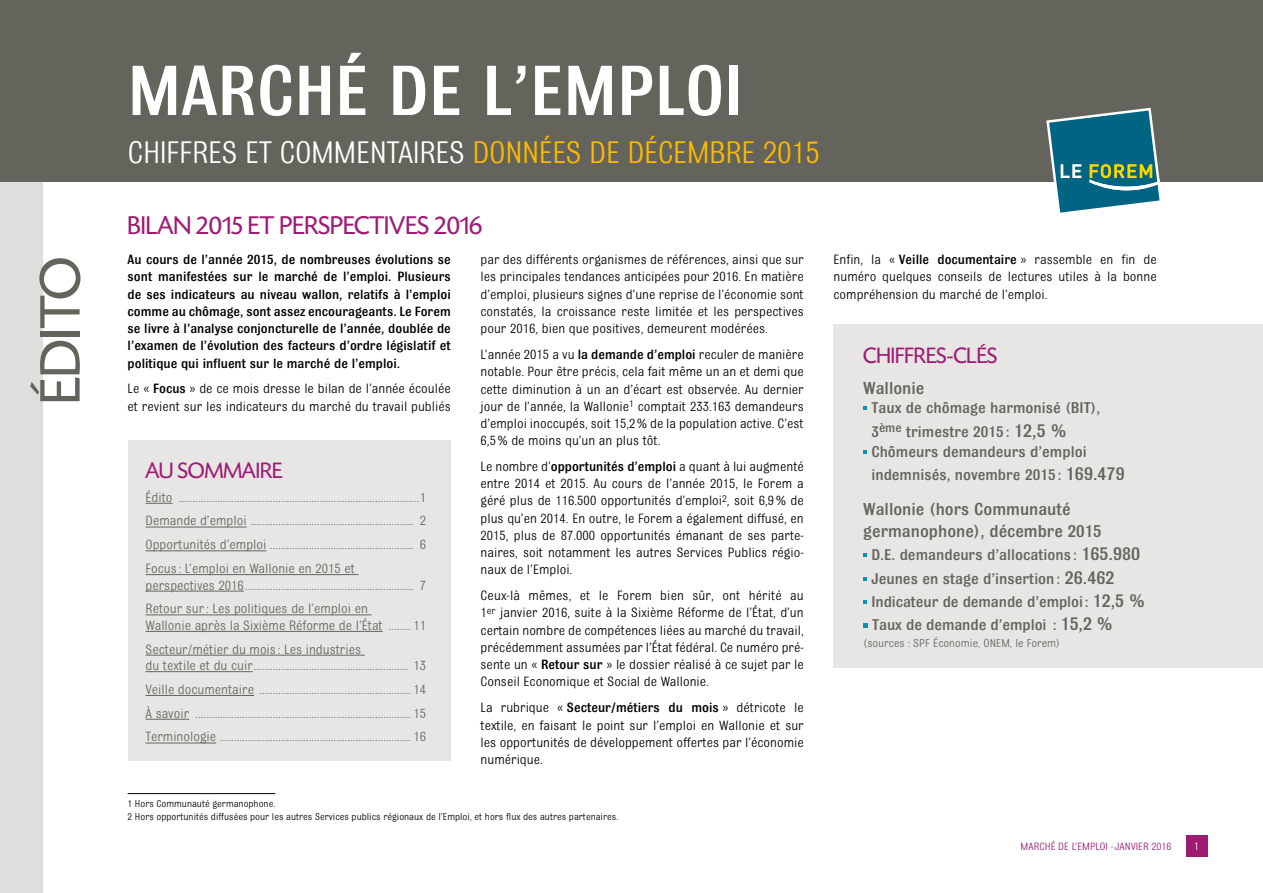
<style>
.page{position:relative;width:1263px;height:893px;background:#fff}
.page>*{position:absolute;margin:0;border:0;box-sizing:border-box;transform-origin:0 0}
.t1{font:500 75px "Bulldog";color:#fff}
.t2{font:60px "Sh Today";color:#65645c}
.t3{font:33px "Bulldog";letter-spacing:-.015em;color:#fff}
.t4{font:27px "Sh Today";color:#9f1b73}
.t5{font:23.4px "Sh Today";color:#9f1b73}
.t6{font:500 18.3px/22px "Bulldog";color:#65645c}
.t7{font:500 16.5px/23.4px "Bulldog";color:#65645c}
.t8{font:14.25px/17.2px "Bulldog";color:#000;text-align:justify}
.t9{font:14.25px/23.7px "Bulldog";color:#65645c;text-align:justify}
.t10{font:500 14.25px/17.2px "Bulldog";color:#000;text-align:justify}
.t11{font:12.15px "Bulldog";color:#65645c}
.t12{font:12px "Bulldog";color:#fff}
.t13{font:11.25px "Bulldog";color:#9f1b73}
.t14{font:10.5px/12.8px "Bulldog";color:#000}
.s1{color:#fbba00}
.s2{font-weight:500}
.s3{font-size:19.5px}
</style>
<div class="page">
<div style="left:1187px;top:835px;width:21px;height:21px;background:#9f1b73"></div>
<div style="left:0;top:0;width:42px;height:893px;background:#dfdedc"></div>
<div style="left:0;top:0;width:1263px;height:181px;background:#65645c"></div>
<svg style="left:1045px;top:107px;width:118px;height:106px"></svg>
<div style="left:833px;top:325px;width:430px;height:343px;background:#e7e6e4"></div>
<svg style="left:863px;top:407px;width:4px;height:3px"></svg>
<svg style="left:863px;top:450px;width:4px;height:4px"></svg>
<svg style="left:863px;top:553px;width:4px;height:4px"></svg>
<svg style="left:863px;top:577px;width:4px;height:3px"></svg>
<svg style="left:863px;top:600px;width:4px;height:4px"></svg>
<svg style="left:863px;top:623px;width:5px;height:4px"></svg>
<div style="left:128px;top:440px;width:323px;height:320px;background:#e7e6e4"></div>
<svg style="left:146px;top:503px;width:27px;height:1px"></svg>
<hr style="left:146px;top:527px;width:101px;height:1px;background:#65645c">
<hr style="left:146px;top:551px;width:120px;height:1px;background:#65645c">
<hr style="left:146px;top:574px;width:212px;height:1px;background:#65645c">
<hr style="left:146px;top:591px;width:98px;height:1px;background:#65645c">
<hr style="left:146px;top:615px;width:226px;height:1px;background:#65645c">
<hr style="left:146px;top:631px;width:237px;height:1px;background:#65645c">
<hr style="left:146px;top:655px;width:219px;height:1px;background:#65645c">
<hr style="left:146px;top:671px;width:107px;height:1px;background:#65645c">
<hr style="left:146px;top:695px;width:108px;height:1px;background:#65645c">
<hr style="left:146px;top:719px;width:43px;height:1px;background:#65645c">
<hr style="left:146px;top:743px;width:70px;height:1px;background:#65645c">
<hr style="left:128px;top:793px;width:147px;height:1px;background:#000">
<h2 class="t2" style="left:29px;top:404px;width:149px;rotate:-90deg">ÉDITO</h2>
<h1 class="t1" style="left:128px;top:53px;width:617px">MARCHÉ DE L’EMPLOI</h1>
<h3 class="t3" style="left:128px;top:136px;width:694px">CHIFFRES ET COMMENTAIRES <span class="s1">DONNÉES DE DÉCEMBRE 2015</span></h3>
<h3 class="t4" style="left:128px;top:211px;width:356px">BILAN 2015 ET PERSPECTIVES 2016</h3>
<p class="t10" style="left:128px;top:251px;width:325px">Au cours de l’année 2015, de nombreuses évolutions se sont manifestées sur le marché de l’emploi. Plusieurs de ses indicateurs au niveau wallon, relatifs à l’emploi comme au chômage, sont assez encourageants. Le Forem se livre à l’analyse conjoncturelle de l’année, doublée de l’examen de l’évolution des facteurs d’ordre législatif et politique qui influent sur le marché de l’emploi.</p>
<p class="t8" style="left:128px;top:380px;width:325px">Le « <span class="s2">Focus</span> » de ce mois dresse le bilan de l’année écoulée et revient sur les indicateurs du marché du travail publiés</p>
<h3 class="t5" style="left:146px;top:458px;width:139px">AU SOMMAIRE</h3>
<p class="t9" style="left:146px;top:485px;width:282px">Édito .......................................................................................1<br>Demande d’emploi ........................................................... 2<br>Opportunités d’emploi .................................................... 6<br>Focus : L’emploi en Wallonie en 2015 et</p>
<p class="t9" style="left:146px;top:573px;width:282px">perspectives 2016............................................................. 7<br>Retour sur: Les politiques de l’emploi en</p>
<p class="t9" style="left:146px;top:613px;width:282px">Wallonie après la Sixième Réforme de l’État ........ 11<br>Secteur/métier du mois : Les industries</p>
<p class="t9" style="left:146px;top:653px;width:282px">du textile et du cuir........................................................ 13<br>Veille documentaire ....................................................... 14<br>À savoir .............................................................................. 15<br>Terminologie ..................................................................... 16</p>
<p class="t8" style="left:481px;top:251px;width:325px">par des différents organismes de références, ainsi que sur les principales tendances anticipées pour 2016. En matière d’emploi, plusieurs signes d’une reprise de l’économie sont constatés, la croissance reste limitée et les perspectives pour 2016, bien que positives, demeurent modérées.</p>
<p class="t8" style="left:481px;top:346px;width:325px">L’année 2015 a vu <span class="s2">la demande d’emploi</span> reculer de manière notable. Pour être précis, cela fait même un an et demi que cette diminution à un an d’écart est observée. Au dernier jour de l’année, la Wallonie<sup>1</sup> comptait 233.163 demandeurs d’emploi inoccupés, soit 15,2% de la population active. C’est 6,5% de moins qu’un an plus tôt.</p>
<p class="t8" style="left:481px;top:458px;width:325px">Le nombre d’<span class="s2">opportunités d’emploi</span> a quant à lui augmenté entre 2014 et 2015. Au cours de l’année 2015, le Forem a géré plus de 116.500 opportunités d’emploi<sup>2</sup>, soit 6,9% de plus qu’en 2014. En outre, le Forem a également diffusé, en 2015, plus de 87.000 opportunités émanant de ses parte&shy;naires, soit notamment les autres Services Publics régio&shy;naux de l’Emploi.</p>
<p class="t8" style="left:481px;top:587px;width:325px">Ceux-là mêmes, et le Forem bien sûr, ont hérité au 1<sup>er</sup> janvier 2016, suite à la Sixième Réforme de l’État, d’un certain nombre de compétences liées au marché du travail, précédemment assumées par l’État fédéral. Ce numéro pré&shy;sente un « <span class="s2">Retour sur</span> » le dossier réalisé à ce sujet par le Conseil Economique et Social de Wallonie.</p>
<p class="t8" style="left:481px;top:699px;width:325px">La rubrique « <span class="s2">Secteur/métiers du mois</span> » détricote le textile, en faisant le point sur l’emploi en Wallonie et sur les opportunités de développement offertes par l’économie numérique.</p>
<p class="t14" style="left:128px;top:797px;width:492px">1 Hors Communauté germanophone.<br>2 Hors opportunités diffusées pour les autres Services publics régionaux de l’Emploi, et hors flux des autres partenaires.</p>
<p class="t8" style="left:833px;top:251px;width:325px">Enfin, la « <span class="s2">Veille documentaire</span> » rassemble en fin de numéro quelques conseils de lectures utiles à la bonne compréhension du marché de l’emploi.</p>
<h3 class="t5" style="left:863px;top:343px;width:135px">CHIFFRES-CLÉS</h3>
<p class="t6" style="left:863px;top:376px;width:63px">Wallonie</p>
<p class="t7" style="left:871px;top:396px;width:230px">Taux de chômage harmonisé (BIT),<br>3<sup>ème</sup> trimestre 2015 : <span class="s3">12,5 %</span></p>
<p class="t7" style="left:871px;top:439px;width:255px">Chômeurs demandeurs d’emploi indemnisés, novembre 2015 : <span class="s3">169.479</span></p>
<p class="t6" style="left:863px;top:498px;width:240px">Wallonie (hors Communauté germanophone), décembre 2015</p>
<p class="t7" style="left:871px;top:543px;width:275px">D.E. demandeurs d’allocations : <span class="s3">165.980<br></span>Jeunes en stage d’insertion: <span class="s3">26.462<br></span>Indicateur de demande d’emploi: <span class="s3">12,5 % </span>Taux de demande d’emploi : <span class="s3">15,2 %</span></p>
<p class="t11" style="left:863px;top:637px;width:198px">(sources : SPF Économie, ONEM, le Forem)</p>
<p class="t13" style="left:1020px;top:840px;width:153px">MARCHÉ DE L’EMPLOI - JANVIER 2016</p>
<p class="t12" style="left:1194px;top:840px;width:7px">1</p>
</div>
